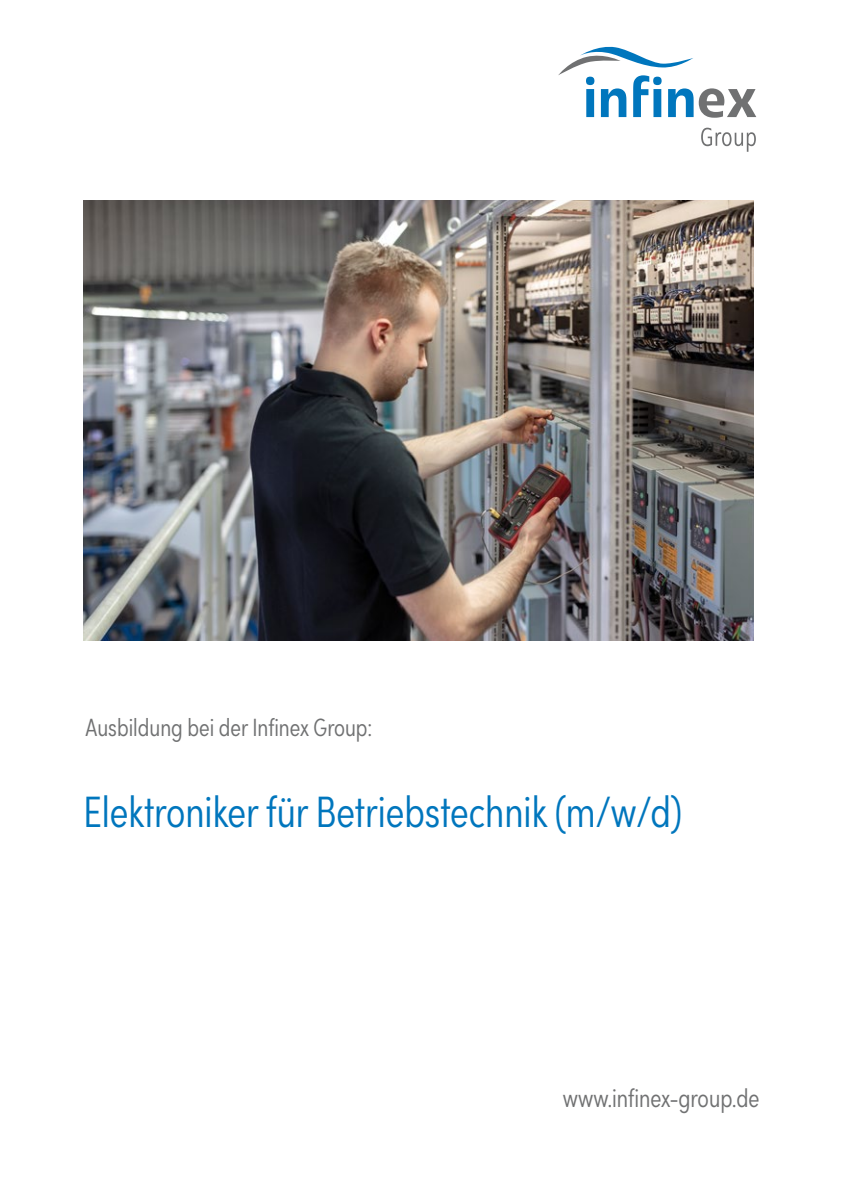
<style>
.page{position:relative;width:842px;height:1191px;background:#fff}
.page>*{position:absolute;margin:0;border:0;box-sizing:border-box;transform-origin:0 0}
.t1{font:300 44px "Sofia Pro Condensed";color:#0076bd}
.t2{font:300 26px "Sofia Pro Condensed";color:#707172}
.t3{font:300 25px "Sofia Pro Condensed";color:#707172}
</style>
<div class="page">
<svg style="left:701px;top:128px;width:55px;height:24px"></svg>
<svg style="left:558px;top:46px;width:198px;height:72px"></svg>
<img style="left:84px;top:201px;width:670px;height:439px">
<p class="t3" style="left:86px;top:709px;width:288px">Ausbildung bei der Infinex Group:</p>
<p class="t1" style="left:84px;top:780px;width:600px">Elektroniker für Betriebstechnik (m/w/d)</p>
<p class="t2" style="left:563px;top:1078px;width:198px">www.infinex-group.de</p>
</div>
